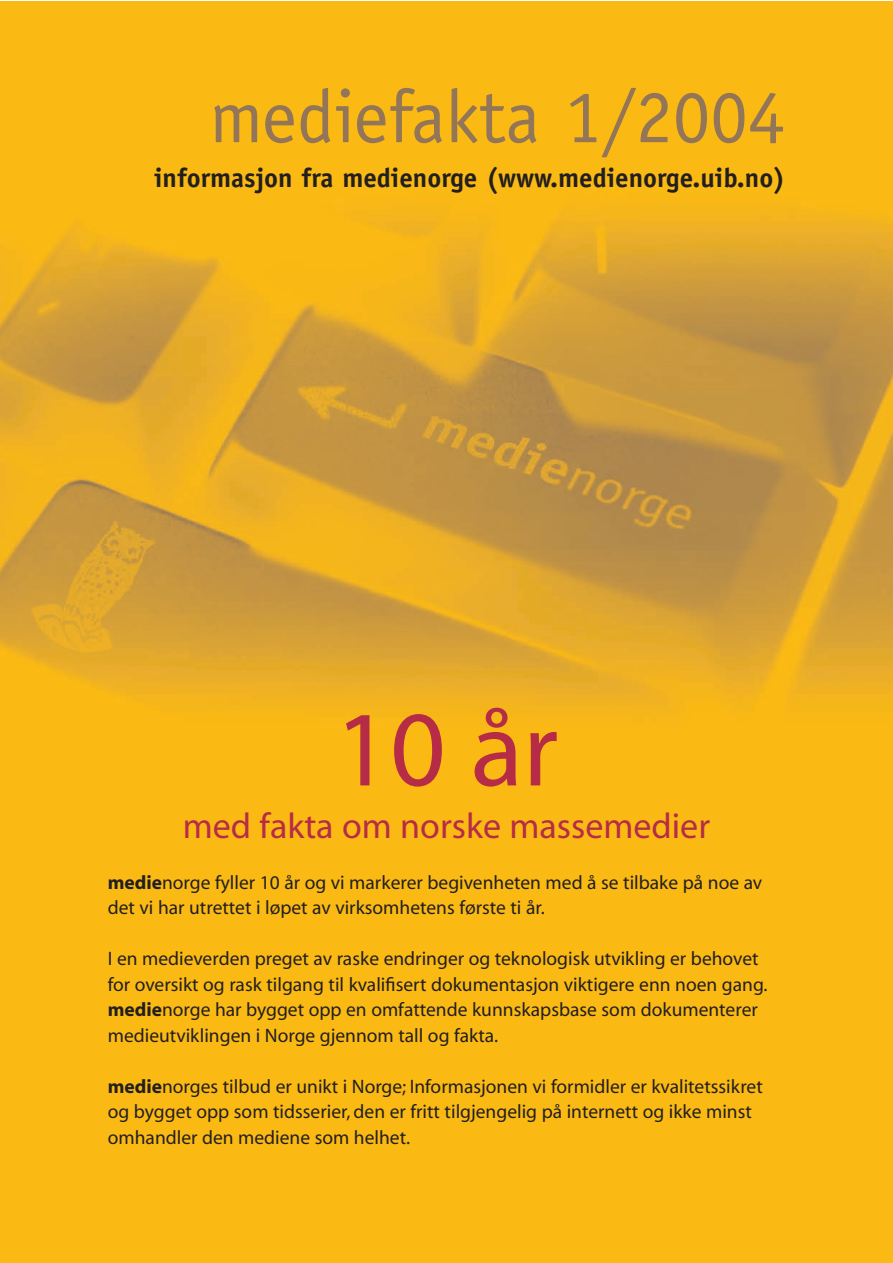
<style>
.page{position:relative;width:893px;height:1263px;background:#fff}
.page>*{position:absolute;margin:0;border:0;box-sizing:border-box;transform-origin:0 0}
.t1{font:108px "Myriad";color:#b62c47}
.t2{font:75px "Officina Sans";color:#937557}
.t3{font:36px "Myriad";color:#b62c47}
.t4{font:700 27px "Officina Sans";color:#231f20}
.t5{font:19.5px/25.5px "Myriad";color:#231f20}
.s1{font-weight:700}
</style>
<div class="page">
<img style="left:0;top:1px;width:892px;height:1262px">
<h2 class="t2" style="left:209px;top:88px;width:577px">mediefakta 1/2004</h2>
<h3 class="t4" style="left:154px;top:168px;width:633px">informasjon fra medienorge (www.medienorge.uib.no)</h3>
<h1 class="t1" style="left:335px;top:709px;width:225px">10 år</h1>
<h3 class="t3" style="left:183px;top:812px;width:529px">med fakta om norske massemedier</h3>
<p class="t5" style="left:108px;top:871px;width:656px"><span class="s1">medie</span>norge fyller 10 år og vi markerer begivenheten med å se tilbake på noe av det vi har utrettet i løpet av virksomhetens første ti år.</p>
<p class="t5" style="left:108px;top:948px;width:661px">I en medieverden preget av raske endringer og teknologisk utvikling er behovet for oversikt og rask tilgang til kvalifisert dokumentasjon viktigere enn noen gang. <span class="s1">medie</span>norge har bygget opp en omfattende kunnskapsbase som dokumenterer medieutviklingen i Norge gjennom tall og fakta.</p>
<p class="t5" style="left:108px;top:1075px;width:656px"><span class="s1">medie</span>norges tilbud er unikt i Norge; Informasjonen vi formidler er kvalitetssikret og bygget opp som tidsserier, den er fritt tilgjengelig på internett og ikke minst omhandler den mediene som helhet.</p>
</div>
